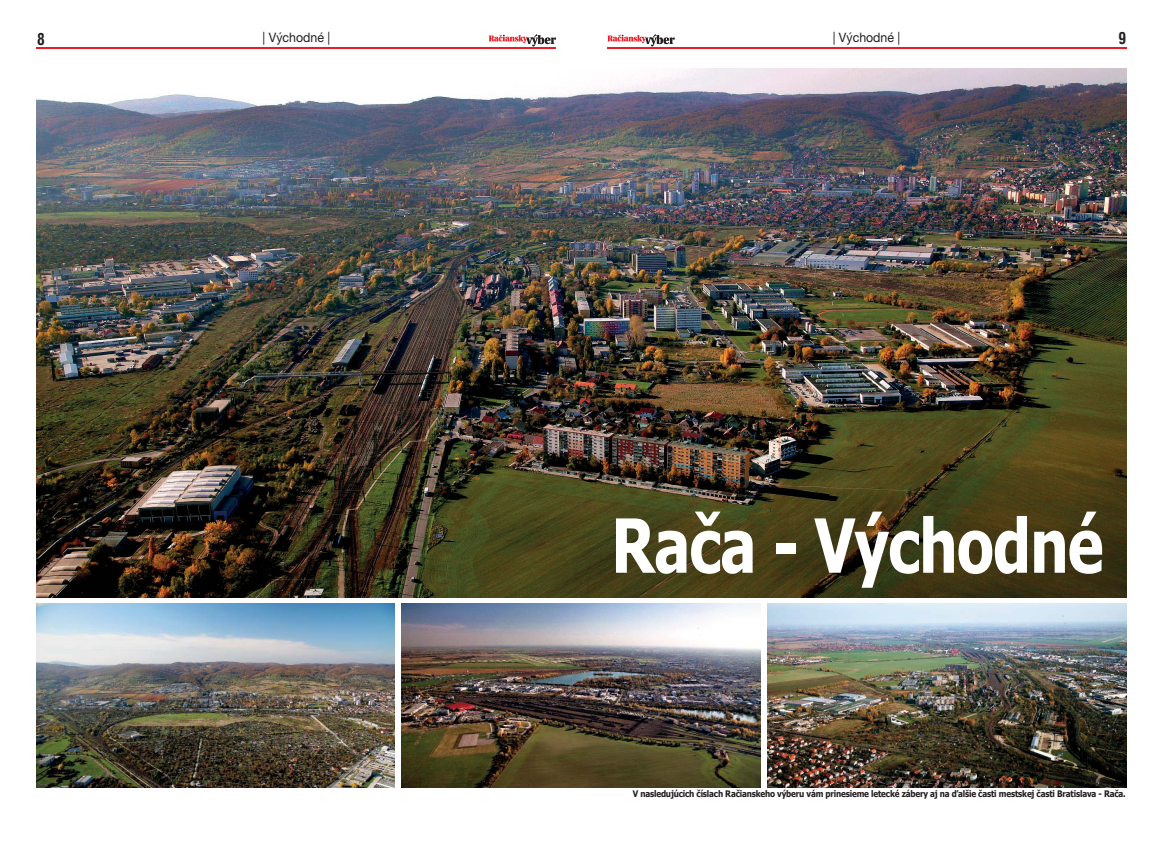
<style>
.page{position:relative;width:1163px;height:842px;background:#fff}
.page>*{position:absolute;margin:0;border:0;box-sizing:border-box;transform-origin:0 0}
.t1{font:700 74.7px "Tahoma";letter-spacing:-.01em;color:#fff;scale:.8 1}
.t2{font:700 condensed 16.1px "Helvetica CE";color:#231f20;scale:.95 1}
.t3{font:13px "Helvetica Neue LT Pro";color:#231f20;scale:.95 1}
.t4{font:700 9px "Tahoma";letter-spacing:-.02em;color:#231f20;scale:.9 1}
</style>
<div class="page">
<hr style="left:37px;top:47px;width:519px;height:2px;background:#ed1c24">
<hr style="left:607px;top:47px;width:518px;height:2px;background:#ed1c24">
<svg style="left:607px;top:34px;width:67px;height:12px"></svg>
<svg style="left:488px;top:34px;width:68px;height:12px"></svg>
<img style="left:36px;top:69px;width:1090px;height:528px">
<img style="left:36px;top:603px;width:359px;height:185px">
<img style="left:401px;top:603px;width:359px;height:185px">
<img style="left:767px;top:603px;width:358px;height:185px">
<h2 class="t2" style="left:37px;top:31px;width:10px">8</h2>
<h3 class="t3" style="left:262px;top:33px;width:73px">| Východné |</h3>
<h3 class="t3" style="left:832px;top:33px;width:73px">| Východné |</h3>
<h2 class="t2" style="left:1118px;top:31px;width:10px">9</h2>
<h1 class="t1" style="left:611px;top:498px;width:616px">Rača - Východné</h1>
<p class="t4" style="left:632px;top:788px;width:549px">V nasledujúcich číslach Račianskeho výberu vám prinesieme letecké zábery aj na ďalšie časti mestskej časti Bratislava - Rača.</p>
</div>
